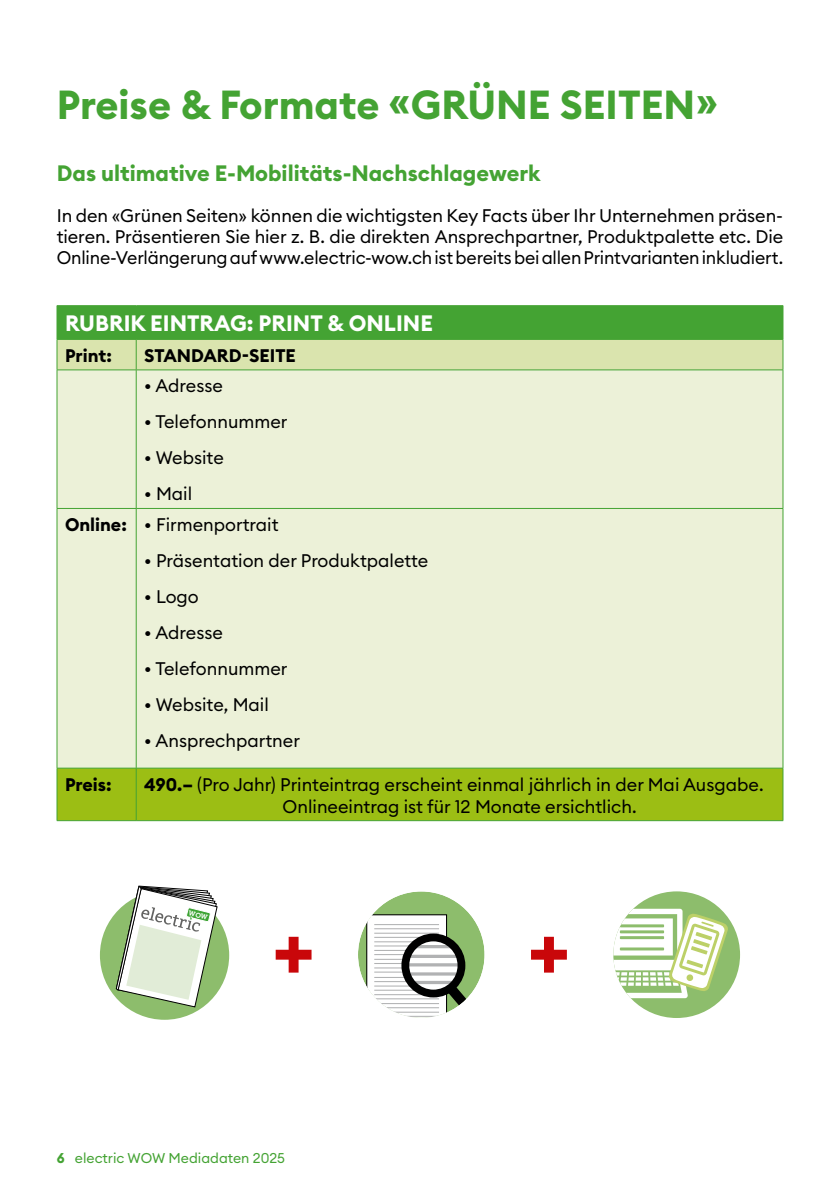
<style>
.page{position:relative;width:840px;height:1191px;background:#fff}
.page>*{position:absolute;margin:0;border:0;box-sizing:border-box;transform-origin:0 0}
.t1{font:700 40px "Euclid Circular B";color:#44a333}
.t2{font:700 22px "Euclid Circular B";color:#44a333}
.t3{font:700 22px "Euclid Circular B";color:#fff}
.t4{font:18px/20.8px "Euclid Circular B";color:#000;text-align:justify}
.t5{font:700 18px "Euclid Circular B";color:#000}
.t6{font:14px "Euclid Circular B";color:#44a333}
.s1{font-weight:700}
</style>
<div class="page">
<div style="left:57px;top:306px;width:725px;height:33px;background:#44a333"></div>
<div style="left:58px;top:340px;width:724px;height:29px;background:#dae4ae"></div>
<div style="left:58px;top:370px;width:724px;height:398px;background:#ecf1d8"></div>
<div style="left:58px;top:769px;width:724px;height:51px;background:#9cbe14"></div>
<hr style="left:57px;top:305px;width:79px;height:1px;background:#44a333">
<hr style="left:136px;top:305px;width:646px;height:1px;background:#44a333">
<hr style="left:782px;top:306px;width:1px;height:33px;background:#44a333">
<hr style="left:57px;top:339px;width:79px;height:1px;background:#44a333">
<hr style="left:57px;top:340px;width:1px;height:30px;background:#44a333">
<hr style="left:136px;top:339px;width:646px;height:1px;background:#44a333">
<hr style="left:136px;top:340px;width:1px;height:30px;background:#44a333">
<hr style="left:782px;top:340px;width:1px;height:30px;background:#44a333">
<hr style="left:57px;top:369px;width:79px;height:1px;background:#44a333">
<hr style="left:57px;top:370px;width:1px;height:138px;background:#44a333">
<hr style="left:136px;top:369px;width:646px;height:1px;background:#44a333">
<hr style="left:136px;top:370px;width:1px;height:138px;background:#44a333">
<hr style="left:782px;top:370px;width:1px;height:138px;background:#44a333">
<hr style="left:57px;top:508px;width:79px;height:1px;background:#44a333">
<hr style="left:57px;top:509px;width:1px;height:259px;background:#44a333">
<hr style="left:136px;top:508px;width:646px;height:1px;background:#44a333">
<hr style="left:136px;top:509px;width:1px;height:259px;background:#44a333">
<hr style="left:782px;top:509px;width:1px;height:259px;background:#44a333">
<hr style="left:57px;top:768px;width:79px;height:1px;background:#44a333">
<hr style="left:57px;top:768px;width:1px;height:52px;background:#44a333">
<hr style="left:136px;top:768px;width:646px;height:1px;background:#44a333">
<hr style="left:136px;top:768px;width:1px;height:52px;background:#44a333">
<hr style="left:782px;top:768px;width:1px;height:52px;background:#44a333">
<hr style="left:57px;top:820px;width:79px;height:1px;background:#44a333">
<hr style="left:136px;top:820px;width:646px;height:1px;background:#44a333">
<svg style="left:275px;top:936px;width:36px;height:36px"></svg>
<svg style="left:531px;top:936px;width:35px;height:36px"></svg>
<svg style="left:98px;top:888px;width:133px;height:133px;background:#9ac57d"></svg>
<div style="left:96px;top:886px;width:137px;height:137px;border:4px solid #fff;border-radius:50%"></div>
<div style="left:358px;top:891px;width:126px;height:127px;background:#8dbd6c;border-radius:50%"></div>
<svg style="left:366px;top:914px;width:117px;height:103px"></svg>
<svg style="left:405px;top:937px;width:56px;height:56px"></svg>
<hr style="left:405px;top:937px;width:56px;height:2px;background:#b1b2b3">
<hr style="left:405px;top:945px;width:56px;height:3px;background:#b1b2b3">
<svg style="left:410px;top:954px;width:46px;height:4px"></svg>
<hr style="left:405px;top:963px;width:56px;height:3px;background:#b1b2b3">
<hr style="left:405px;top:972px;width:56px;height:3px;background:#b1b2b3">
<hr style="left:405px;top:981px;width:56px;height:3px;background:#b1b2b3">
<hr style="left:405px;top:991px;width:56px;height:2px;background:#b1b2b3">
<div style="left:401px;top:933px;width:64px;height:64px;border:8px solid #000;border-radius:50%"></div>
<div style="left:354px;top:887px;width:134px;height:135px;border:4px solid #fff;border-radius:50%"></div>
<svg style="left:611px;top:889px;width:130px;height:131px;background:#9ac47c"></svg>
<div style="left:609px;top:887px;width:134px;height:135px;border:4px solid #fff;border-radius:50%"></div>
<svg style="left:613px;top:908px;width:115px;height:90px"></svg>
<svg style="left:685px;top:974px;width:8px;height:7px"></svg>
<svg style="left:115px;top:885px;width:103px;height:123px"></svg>
<h1 class="t1" style="left:57px;top:79px;width:662px">Preise &amp; Formate «GRÜNE SEITEN»</h1>
<p class="t2" style="left:57px;top:159px;width:485px">Das ultimative E-Mobilitäts-Nachschlagewerk</p>
<p class="t4" style="left:57px;top:205px;width:727px">In den «Grünen Seiten» können die wichtigsten Key Facts über Ihr Unternehmen präsen&shy;tieren. Präsentieren Sie hier z. B. die direkten Ansprechpartner, Produktpalette etc. Die Online-Verlängerung auf www.electric-wow.ch ist bereits bei allen Printvarianten inkludiert.</p>
<p class="t3" style="left:65px;top:309px;width:369px">RUBRIK EINTRAG: PRINT &amp; ONLINE</p>
<p class="t5" style="left:65px;top:344px;width:48px">Print:</p>
<p class="t5" style="left:144px;top:344px;width:153px">STANDARD-SEITE</p>
<p class="t4" style="left:144px;top:375px;width:80px">• Adresse</p>
<p class="t4" style="left:144px;top:411px;width:145px">• Telefonnummer</p>
<p class="t4" style="left:144px;top:447px;width:81px">• Website</p>
<p class="t4" style="left:65px;top:478px;width:215px;line-height:30.6px;text-align:center">• Mail<br><span class="s1">Online:</span> • Firmenportrait</p>
<p class="t4" style="left:144px;top:550px;width:285px">• Präsentation der Produktpalette</p>
<p class="t4" style="left:144px;top:586px;width:56px">• Logo</p>
<p class="t4" style="left:144px;top:622px;width:80px">• Adresse</p>
<p class="t4" style="left:144px;top:658px;width:145px">• Telefonnummer</p>
<p class="t4" style="left:144px;top:694px;width:126px">• Website, Mail</p>
<p class="t4" style="left:144px;top:730px;width:157px">• Ansprechpartner</p>
<p class="t5" style="left:65px;top:772px;width:48px">Preis:</p>
<p class="t4" style="left:282px;top:773px;width:482px;line-height:22px;text-indent:-138px"><span class="s1">490.–</span> (Pro Jahr) Printeintrag erscheint einmal jährlich in der Mai Ausgabe.<br>Onlineeintrag ist für 12 Monate ersichtlich.</p>
<p class="t6" style="left:57px;top:1148px;width:230px"><span class="s1">6</span> electric WOW Mediadaten 2025</p>
</div>
